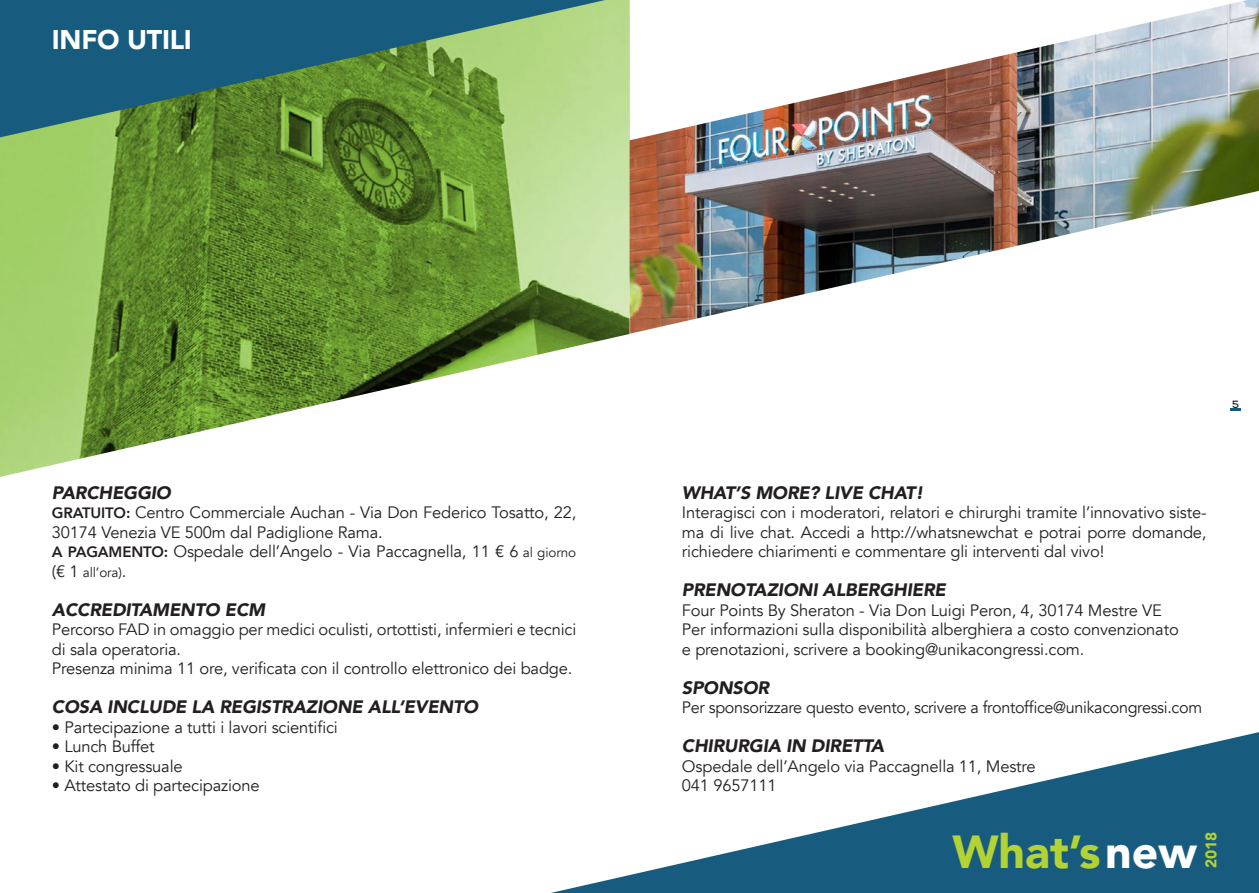
<style>
.page{position:relative;width:1259px;height:893px;background:#fff}
.page>*{position:absolute;margin:0;border:0;box-sizing:border-box;transform-origin:0 0}
.t1{font:900 46.35px "Avenir";color:#b3d234}
.t2{font:900 27px "Avenir";letter-spacing:-.01em;color:#fff}
.t3{font:italic 900 18px "Avenir";letter-spacing:-.01em;color:#231f20}
.t4{font:16.5px/19.5px "Avenir";letter-spacing:-.01em;color:#231f20}
.t5{font:900 15.45px "Avenir";color:#b3d234}
.t6{font:13.5px "Avenir";letter-spacing:-.01em;color:#231f20}
.t7{font:700 10.5px "Nexa";color:#231f20}
.s1{font-weight:800;font-size:15px}
.s2{font-size:13.5px}
.s3{font-size:16.5px}
.s4{color:#fff}
</style>
<div class="page">
<svg style="left:551px;top:732px;width:708px;height:161px"></svg>
<svg style="left:1230px;top:409px;width:10px;height:2px"></svg>
<img style="left:0;top:0;width:629px;height:477px">
<img style="left:629px;top:0;width:630px;height:334px">
<svg style="left:0;top:0;width:605px;height:137px;background:#4a8066"></svg>
<img style="left:629px;top:0;width:618px;height:140px">
<p class="t2" style="left:52px;top:17px;width:142px">INFO UTILI</p>
<p class="t3" style="left:52px;top:478px;width:121px">PARCHEGGIO</p>
<p class="t4" style="left:52px;top:503px;width:526px"><span class="s1">GRATUITO:</span> Centro Commerciale Auchan - Via Don Federico Tosatto, 22,<br>30174 Venezia VE 500m dal Padiglione Rama.</p>
<p class="t4" style="left:52px;top:542px;width:526px"><span class="s1">A PAGAMENTO:</span> Ospedale dell’Angelo - Via Paccagnella, 11 € 6 <span class="s2">al giorno</span></p>
<p class="t6" style="left:52px;top:564px;width:76px"><span class="s3">(€ 1</span> all’ora)<span class="s3">.</span></p>
<p class="t3" style="left:52px;top:595px;width:215px">ACCREDITAMENTO ECM</p>
<p class="t4" style="left:52px;top:620px;width:526px">Percorso FAD in omaggio per medici oculisti, ortottisti, infermieri e tecnici di sala operatoria.</p>
<p class="t4" style="left:52px;top:659px;width:522px">Presenza minima 11 ore, verificata con il controllo elettronico dei badge.</p>
<p class="t3" style="left:52px;top:692px;width:428px">COSA INCLUDE LA REGISTRAZIONE ALL’EVENTO</p>
<p class="t4" style="left:52px;top:718px;width:287px">• Partecipazione a tutti i lavori scientifici</p>
<p class="t4" style="left:52px;top:737px;width:104px">• Lunch Buffet</p>
<p class="t4" style="left:52px;top:757px;width:132px">• Kit congressuale</p>
<p class="t4" style="left:52px;top:776px;width:209px">• Attestato di partecipazione</p>
<p class="t7" style="left:1232px;top:397px;width:8px">5</p>
<p class="t3" style="left:682px;top:478px;width:243px">WHAT’S MORE? LIVE CHAT!</p>
<p class="t4" style="left:682px;top:503px;width:526px;text-align:justify">Interagisci con i moderatori, relatori e chirurghi tramite l’innovativo siste&shy;ma di live chat. Accedi a http://whatsnewchat e potrai porre domande, richiedere chiarimenti e commentare gli interventi dal vivo!</p>
<p class="t3" style="left:682px;top:575px;width:265px">PRENOTAZIONI ALBERGHIERE</p>
<p class="t4" style="left:682px;top:601px;width:481px">Four Points By Sheraton - Via Don Luigi Peron, 4, 30174 Mestre VE</p>
<p class="t4" style="left:682px;top:620px;width:498px">Per informazioni sulla disponibilità alberghiera a costo convenzionato</p>
<p class="t4" style="left:682px;top:640px;width:404px">e prenotazioni, scrivere a booking@unikacongressi.com.</p>
<p class="t3" style="left:682px;top:673px;width:89px">SPONSOR</p>
<p class="t4" style="left:682px;top:698px;width:522px">Per sponsorizzare questo evento, scrivere a frontoffice@unikacongressi.com</p>
<p class="t3" style="left:682px;top:731px;width:204px">CHIRURGIA IN DIRETTA</p>
<p class="t4" style="left:682px;top:757px;width:355px">Ospedale dell’Angelo via Paccagnella 11, Mestre</p>
<p class="t4" style="left:682px;top:776px;width:96px">041 9657111</p>
<h1 class="t1" style="left:952px;top:812px;width:246px">What’s<span class="s4">new</span></h1>
<p class="t5" style="left:1197px;top:868px;width:38px;rotate:-90deg">2018</p>
</div>
